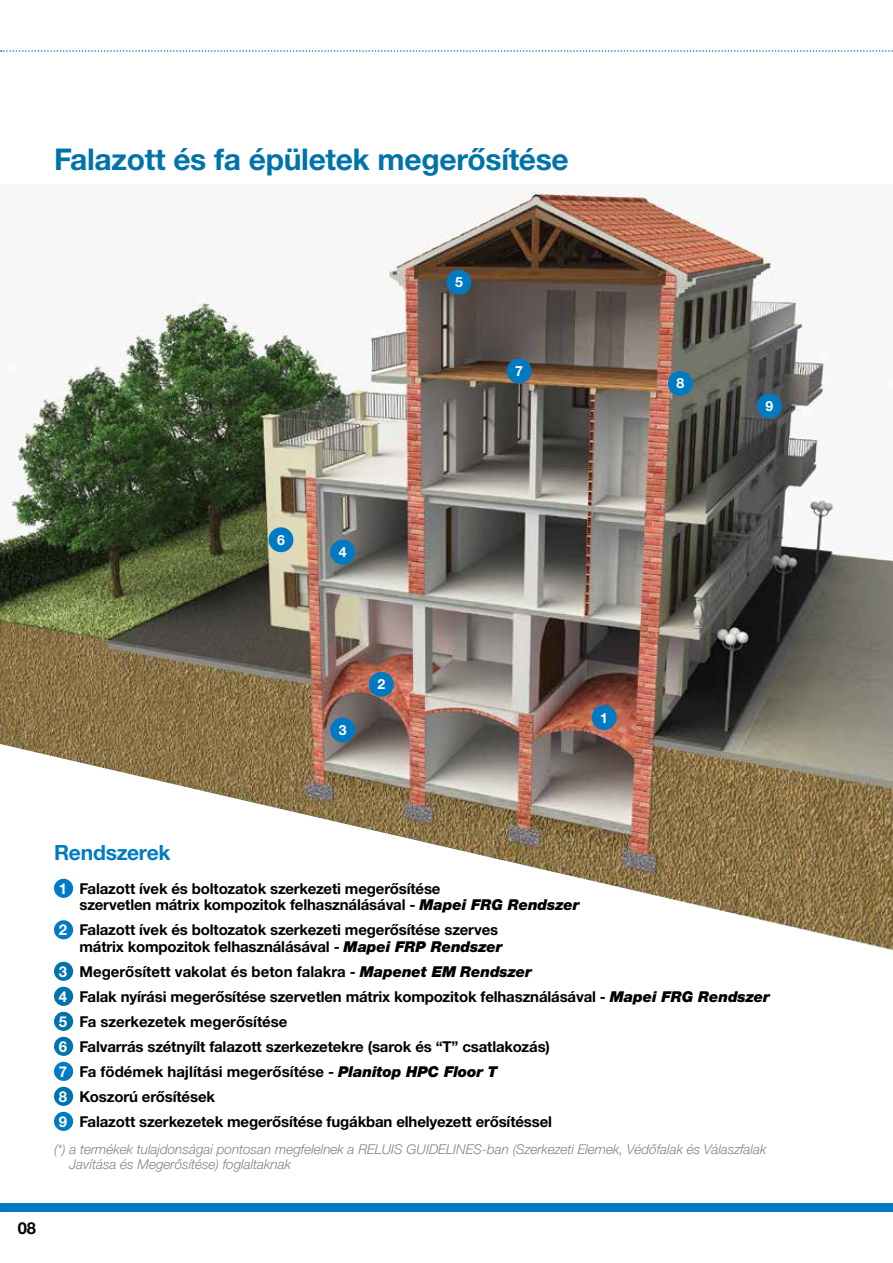
<style>
.page{position:relative;width:893px;height:1263px;background:#fff}
.page>*{position:absolute;margin:0;border:0;box-sizing:border-box;transform-origin:0 0}
.t1{font:700 30px "Helvetica Neue LTW1 G";letter-spacing:-.01em;color:#0073ab}
.t2{font:700 21px "Helvetica Neue LTW1 G";letter-spacing:-.01em;color:#007ac2}
.t3{font:700 16.5px "Helvetica Neue LTW1 G";color:#000}
.t4{font:700 15px/25px "Helvetica Neue LTW1 G";letter-spacing:-.01em;color:#000}
.t5{font:700 14.1px "Helvetica Neue LTW1 G";color:#fff}
.t6{font:italic 300 13.5px/15px "Helvetica Neue LTW1 G";color:#808285}
.s1{color:#fff}
.s2{font-weight:900;font-style:italic}
</style>
<div class="page">
<img style="left:0;top:184px;width:893px;height:560px">
<svg style="left:0;top:744px;width:893px;height:387px"></svg>
<div style="left:668px;top:371px;width:25px;height:25px;background:#007ac2;border-radius:50%"></div>
<div style="left:446px;top:270px;width:25px;height:25px;background:#007ac2;border-radius:50%"></div>
<div style="left:269px;top:527px;width:24px;height:25px;background:#007ac2;border-radius:50%"></div>
<div style="left:330px;top:540px;width:25px;height:25px;background:#007ac2;border-radius:50%"></div>
<div style="left:369px;top:672px;width:25px;height:25px;background:#007ac2;border-radius:50%"></div>
<div style="left:592px;top:705px;width:25px;height:25px;background:#007ac2;border-radius:50%"></div>
<svg style="left:1px;top:50px;width:892px;height:2px"></svg>
<div style="left:0;top:1204px;width:893px;height:8px;background:#007ac2"></div>
<div style="left:330px;top:717px;width:25px;height:25px;background:#007ac2;border-radius:50%"></div>
<div style="left:507px;top:359px;width:24px;height:24px;background:#007ac2;border-radius:50%"></div>
<div style="left:757px;top:393px;width:25px;height:25px;background:#007ac2;border-radius:50%"></div>
<div style="left:54px;top:879px;width:19px;height:19px;background:#007ac2;border-radius:50%"></div>
<div style="left:54px;top:920px;width:19px;height:19px;background:#007ac2;border-radius:50%"></div>
<div style="left:54px;top:962px;width:19px;height:19px;background:#0073ab;border-radius:50%"></div>
<div style="left:54px;top:987px;width:19px;height:19px;background:#0073ab;border-radius:50%"></div>
<div style="left:54px;top:1012px;width:19px;height:19px;background:#0073ab;border-radius:50%"></div>
<div style="left:54px;top:1037px;width:19px;height:19px;background:#0073ab;border-radius:50%"></div>
<div style="left:54px;top:1062px;width:19px;height:19px;background:#007ac2;border-radius:50%"></div>
<div style="left:54px;top:1087px;width:19px;height:19px;background:#0073ab;border-radius:50%"></div>
<div style="left:54px;top:1112px;width:19px;height:19px;background:#007ac2;border-radius:50%"></div>
<h1 class="t1" style="left:54px;top:141px;width:516px">Falazott és fa épületek megerősítése</h1>
<p class="t5" style="left:455px;top:274px;width:9px">5</p>
<p class="t5" style="left:515px;top:362px;width:9px">7</p>
<p class="t5" style="left:676px;top:375px;width:9px">8</p>
<p class="t5" style="left:765px;top:397px;width:9px">9</p>
<p class="t5" style="left:277px;top:531px;width:9px">6</p>
<p class="t5" style="left:339px;top:543px;width:9px">4</p>
<p class="t5" style="left:339px;top:721px;width:9px">3</p>
<p class="t5" style="left:377px;top:676px;width:9px">2</p>
<p class="t5" style="left:600px;top:709px;width:9px">1</p>
<h2 class="t2" style="left:54px;top:840px;width:118px">Rendszerek</h2>
<p class="t4" style="left:80px;top:880px;width:501px;line-height:16.5px;text-indent:-21px"><span class="s1">1</span> Falazott ívek és boltozatok szerkezeti megerősítése<br>szervetlen mátrix kompozitok felhasználásával - <span class="s2">Mapei FRG Rendszer</span></p>
<p class="t4" style="left:59px;top:921px;width:445px;line-height:16.5px;text-align:right"><span class="s1">2</span> Falazott ívek és boltozatok szerkezeti megerősítése szerves mátrix kompozitok felhasználásával - <span class="s2">Mapei FRP Rendszer</span></p>
<p class="t4" style="left:59px;top:959px;width:712px"><span class="s1">3</span> Megerősített vakolat és beton falakra - <span class="s2">Mapenet EM Rendszer<br></span><span class="s1">4</span> Falak nyírási megerősítése szervetlen mátrix kompozitok felhasználásával - <span class="s2">Mapei FRG Rendszer </span><span class="s1">5</span> Fa szerkezetek megerősítése<br><span class="s1">6</span> Falvarrás szétnyílt falazott szerkezetekre (sarok és “T” csatlakozás)<br><span class="s1">7</span> Fa födémek hajlítási megerősítése - <span class="s2">Planitop HPC Floor T<br></span><span class="s1">8</span> Koszorú erősítések<br><span class="s1">9</span> Falazott szerkezetek megerősítése fugákban elhelyezett erősítéssel</p>
<p class="t6" style="left:69px;top:1142px;width:698px;text-indent:-15px">(*) a termékek tulajdonságai pontosan megfelelnek a RELUIS GUIDELINES-ban (Szerkezeti Elemek, Védőfalak és Válaszfalak<br>Javítása és Megerősítése) foglaltaknak</p>
<p class="t3" style="left:18px;top:1218px;width:20px">08</p>
</div>
